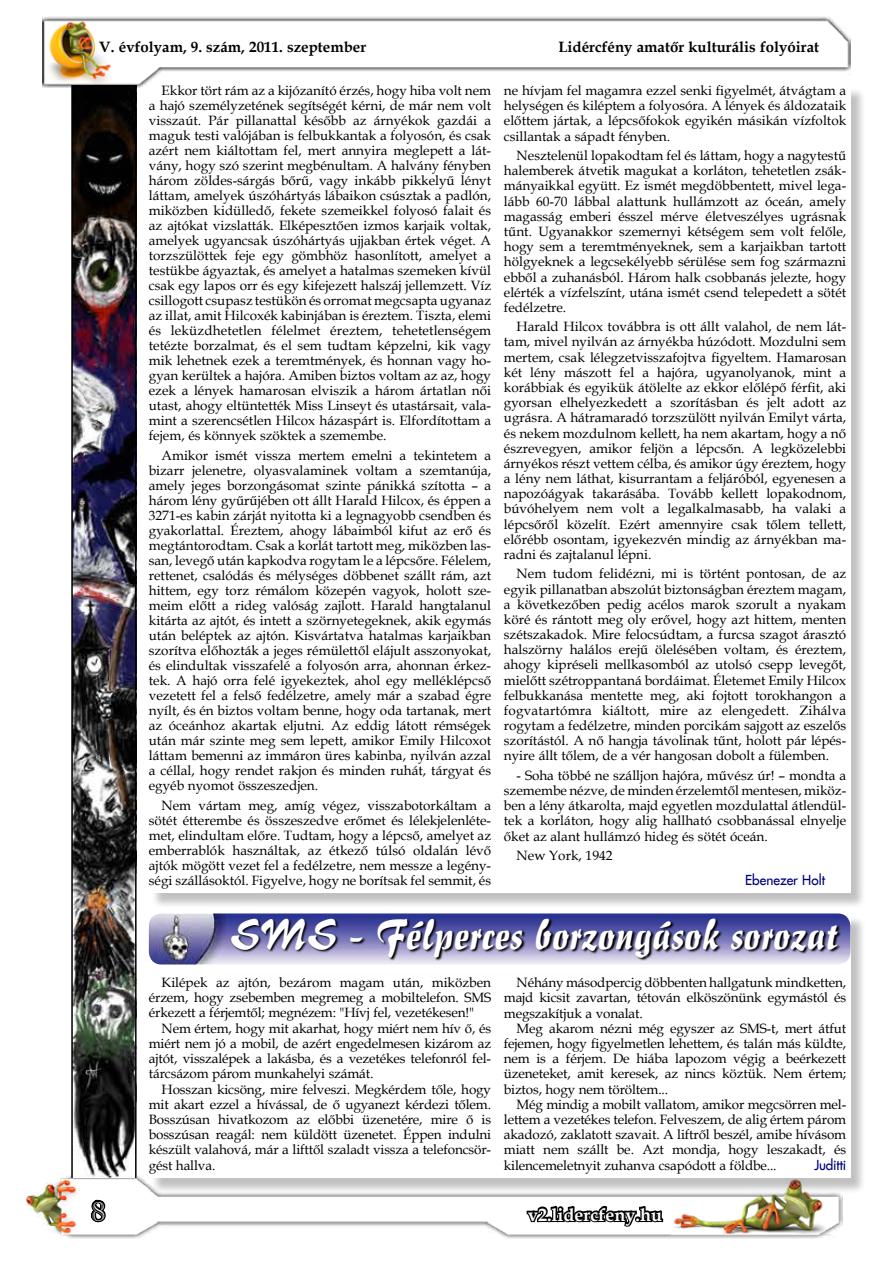
<style>
.page{position:relative;width:893px;height:1263px;background:#fff}
.page>*{position:absolute;margin:0;border:0;box-sizing:border-box;transform-origin:0 0}
.t1{font:46.5px "Hu Impuls BT Regular";color:#fff}
.t2{font:27px "Casper Open Face";color:#fff}
.t3{font:700 18px "Book Antiqua";color:#fff}
.t4{font:700 15px "Book Antiqua";color:#000}
.t5{font:13.5px/15.1px "Book Antiqua";color:#000;text-align:justify}
.t6{font:13.5px "Fujiyama 2";color:#00007f}
</style>
<div class="page">
<img style="left:43px;top:17px;width:807px;height:70px">
<img style="left:26px;top:1175px;width:816px;height:64px">
<svg style="left:99px;top:40px;width:268px;height:16px"></svg>
<svg style="left:558px;top:40px;width:262px;height:16px"></svg>
<svg style="left:89px;top:1197px;width:19px;height:33px"></svg>
<svg style="left:525px;top:1204px;width:140px;height:27px"></svg>
<div style="left:151px;top:87px;width:716px;height:822px;background:#000;opacity:.25"></div>
<div style="left:149px;top:85px;width:701px;height:808px;background:#fff"></div>
<img style="left:73px;top:85px;width:62px;height:1093px">
<hr style="left:135px;top:85px;width:2px;height:1093px;background:#000">
<hr style="left:71px;top:85px;width:2px;height:1093px;background:#000">
<div style="left:151px;top:915px;width:716px;height:279px;background:#000;opacity:.25"></div>
<div style="left:149px;top:913px;width:701px;height:265px;background:#fff"></div>
<img style="left:149px;top:913px;width:701px;height:51px">
<svg style="left:231px;top:918px;width:610px;height:43px;background:#60608d"></svg>
<p class="t4" style="left:99px;top:36px;width:268px">V. évfolyam, 9. szám, 2011. szeptember</p>
<p class="t4" style="left:558px;top:36px;width:262px">Lidércfény amatőr kulturális folyóirat</p>
<p class="t5" style="left:149px;top:82px;width:344px;text-indent:13px">Ekkor tört rám az a kijózanító érzés, hogy hiba volt nem a hajó személyzetének segítségét kérni, de már nem volt visszaút. Pár pillanattal később az árnyékok gazdái a maguk testi valójában is felbukkantak a folyosón, és csak azért nem kiáltottam fel, mert annyira meglepett a lát&shy;vány, hogy szó szerint megbénultam. A halvány fényben három zöldes-sárgás bőrű, vagy inkább pikkelyű lényt láttam, amelyek úszóhártyás lábaikon csúsztak a padlón, miközben kidülledő, fekete szemeikkel folyosó falait és az ajtókat vizslatták. Elképesztően izmos karjaik voltak, amelyek ugyancsak úszóhártyás ujjakban értek véget. A torzszülöttek feje egy gömbhöz hasonlított, amelyet a testükbe ágyaztak, és amelyet a hatalmas szemeken kívül csak egy lapos orr és egy kifejezett halszáj jellemzett. Víz csillogott csupasz testükön és orromat megcsapta ugyanaz az illat, amit Hilcoxék kabinjában is éreztem. Tiszta, elemi és leküzdhetetlen félelmet éreztem, tehetetlenségem tetézte borzalmat, és el sem tudtam képzelni, kik vagy mik lehetnek ezek a teremtmények, és honnan vagy ho&shy;gyan kerültek a hajóra. Amiben biztos voltam az az, hogy ezek a lények hamarosan elviszik a három ártatlan női utast, ahogy eltüntették Miss Linseyt és utastársait, vala&shy;mint a szerencsétlen Hilcox házaspárt is. Elfordítottam a fejem, és könnyek szöktek a szemembe.</p>
<p class="t5" style="left:149px;top:447px;width:344px;text-indent:13px">Amikor ismét vissza mertem emelni a tekintetem a bizarr jelenetre, olyasvalaminek voltam a szemtanúja, amely jeges borzongásomat szinte pánikká szította – a három lény gyűrűjében ott állt Harald Hilcox, és éppen a 3271-es kabin zárját nyitotta ki a legnagyobb csendben és gyakorlattal. Éreztem, ahogy lábaimból kifut az erő és megtántorodtam. Csak a korlát tartott meg, miközben las&shy;san, levegő után kapkodva rogytam le a lépcsőre. Félelem, rettenet, csalódás és mélységes döbbenet szállt rám, azt hittem, egy torz rémálom közepén vagyok, holott sze&shy;meim előtt a rideg valóság zajlott. Harald hangtalanul kitárta az ajtót, és intett a szörnyetegeknek, akik egymás után beléptek az ajtón. Kisvártatva hatalmas karjaikban szorítva előhozták a jeges rémülettől elájult asszonyokat, és elindultak visszafelé a folyosón arra, ahonnan érkez&shy;tek. A hajó orra felé igyekeztek, ahol egy melléklépcső vezetett fel a felső fedélzetre, amely már a szabad égre nyílt, és én biztos voltam benne, hogy oda tartanak, mert az óceánhoz akartak eljutni. Az eddig látott rémségek után már szinte meg sem lepett, amikor Emily Hilcoxot láttam bemenni az immáron üres kabinba, nyilván azzal a céllal, hogy rendet rakjon és minden ruhát, tárgyat és egyéb nyomot összeszedjen.</p>
<p class="t5" style="left:149px;top:797px;width:344px;text-indent:13px">Nem vártam meg, amíg végez, visszabotorkáltam a sötét étterembe és összeszedve erőmet és lélekjelenléte&shy;met, elindultam előre. Tudtam, hogy a lépcső, amelyet az emberrablók használtak, az étkező túlsó oldalán lévő ajtók mögött vezet fel a fedélzetre, nem messze a legény&shy;ségi szállásoktól. Figyelve, hogy ne borítsak fel semmit, és</p>
<p class="t5" style="left:504px;top:83px;width:344px">ne hívjam fel magamra ezzel senki figyelmét, átvágtam a helységen és kiléptem a folyosóra. A lények és áldozataik előttem jártak, a lépcsőfokok egyikén másikán vízfoltok csillantak a sápadt fényben.</p>
<p class="t5" style="left:504px;top:148px;width:344px;text-indent:13px">Nesztelenül lopakodtam fel és láttam, hogy a nagytestű halemberek átvetik magukat a korláton, tehetetlen zsák&shy;mányaikkal együtt. Ez ismét megdöbbentett, mivel lega&shy;lább 60-70 lábbal alattunk hullámzott az óceán, amely magasság emberi ésszel mérve életveszélyes ugrásnak tűnt. Ugyanakkor szemernyi kétségem sem volt felőle, hogy sem a teremtményeknek, sem a karjaikban tartott hölgyeknek a legcsekélyebb sérülése sem fog származni ebből a zuhanásból. Három halk csobbanás jelezte, hogy elérték a vízfelszínt, utána ismét csend telepedett a sötét fedélzetre.</p>
<p class="t5" style="left:504px;top:319px;width:344px;text-indent:13px">Harald Hilcox továbbra is ott állt valahol, de nem lát&shy;tam, mivel nyilván az árnyékba húzódott. Mozdulni sem mertem, csak lélegzetvisszafojtva figyeltem. Hamarosan két lény mászott fel a hajóra, ugyanolyanok, mint a korábbiak és egyikük átölelte az ekkor előlépő férfit, aki gyorsan elhelyezkedett a szorításban és jelt adott az ugrásra. A hátramaradó torzszülött nyilván Emilyt várta, és nekem mozdulnom kellett, ha nem akartam, hogy a nő észrevegyen, amikor feljön a lépcsőn. A legközelebbi árnyékos részt vettem célba, és amikor úgy éreztem, hogy a lény nem láthat, kisurrantam a feljáróból, egyenesen a napozóágyak takarásába. Tovább kellett lopakodnom, búvóhelyem nem volt a legalkalmasabb, ha valaki a lépcsőről közelít. Ezért amennyire csak tőlem tellett, előrébb osontam, igyekezvén mindig az árnyékban ma&shy;radni és zajtalanul lépni.</p>
<p class="t5" style="left:504px;top:566px;width:344px;text-indent:13px">Nem tudom felidézni, mi is történt pontosan, de az egyik pillanatban abszolút biztonságban éreztem magam, a következőben pedig acélos marok szorult a nyakam köré és rántott meg oly erővel, hogy azt hittem, menten szétszakadok. Mire felocsúdtam, a furcsa szagot árasztó halszörny halálos erejű ölelésében voltam, és éreztem, ahogy kipréseli mellkasomból az utolsó csepp levegőt, mielőtt szétroppantaná bordáimat. Életemet Emily Hilcox felbukkanása mentette meg, aki fojtott torokhangon a fogvatartómra kiáltott, mire az elengedett. Zihálva rogytam a fedélzetre, minden porcikám sajgott az eszelős szorítástól. A nő hangja távolinak tűnt, holott pár lépés&shy;nyire állt tőlem, de a vér hangosan dobolt a fülemben.</p>
<p class="t5" style="left:504px;top:767px;width:344px;text-indent:13px">- Soha többé ne szálljon hajóra, művész úr! – mondta a szemembe nézve, de minden érzelemtől mentesen, miköz&shy;ben a lény átkarolta, majd egyetlen mozdulattal átlendül&shy;tek a korláton, hogy alig hallható csobbanással elnyelje őket az alant hullámzó hideg és sötét óceán.</p>
<p class="t5" style="left:517px;top:847px;width:97px">New York, 1942</p>
<p class="t6" style="left:745px;top:870px;width:81px">Ebenezer Holt</p>
<h1 class="t1" style="left:230px;top:907px;width:610px">SMS - Félperces borzongások sorozat</h1>
<p class="t5" style="left:149px;top:974px;width:344px;text-indent:13px">Kilépek az ajtón, bezárom magam után, miközben érzem, hogy zsebemben megremeg a mobiltelefon. SMS érkezett a férjemtől; megnézem: "Hívj fel, vezetékesen!"</p>
<p class="t5" style="left:149px;top:1020px;width:344px;text-indent:13px">Nem értem, hogy mit akarhat, hogy miért nem hív ő, és miért nem jó a mobil, de azért engedelmesen kizárom az ajtót, visszalépek a lakásba, és a vezetékes telefonról fel&shy;tárcsázom párom munkahelyi számát.</p>
<p class="t5" style="left:149px;top:1081px;width:344px;text-indent:13px">Hosszan kicsöng, mire felveszi. Megkérdem tőle, hogy mit akart ezzel a hívással, de ő ugyanezt kérdezi tőlem.<br>Bosszúsan hivatkozom az előbbi üzenetére, mire ő is bosszúsan reagál: nem küldött üzenetet. Éppen indulni készült valahová, már a lifttől szaladt vissza a telefoncsör&shy;gést hallva.</p>
<p class="t5" style="left:504px;top:975px;width:344px;text-indent:13px">Néhány másodpercig döbbenten hallgatunk mindketten, majd kicsit zavartan, tétován elköszönünk egymástól és megszakítjuk a vonalat.</p>
<p class="t5" style="left:504px;top:1020px;width:344px;text-indent:13px">Meg akarom nézni még egyszer az SMS-t, mert átfut fejemen, hogy figyelmetlen lehettem, és talán más küldte, nem is a férjem. De hiába lapozom végig a beérkezett üzeneteket, amit keresek, az nincs köztük. Nem értem; biztos, hogy nem töröltem...</p>
<p class="t5" style="left:504px;top:1096px;width:344px;text-indent:13px">Még mindig a mobilt vallatom, amikor megcsörren mel&shy;lettem a vezetékes telefon. Felveszem, de alig értem párom akadozó, zaklatott szavait. A liftről beszél, amibe hívásom miatt nem szállt be. Azt mondja, hogy leszakadt, és kilencemeletnyit zuhanva csapódott a földbe...</p>
<p class="t6" style="left:814px;top:1154px;width:33px">Juditti</p>
<h2 class="t2" style="left:91px;top:1196px;width:16px">8</h2>
<h3 class="t3" style="left:528px;top:1202px;width:135px">v2.lidercfeny.hu</h3>
</div>
